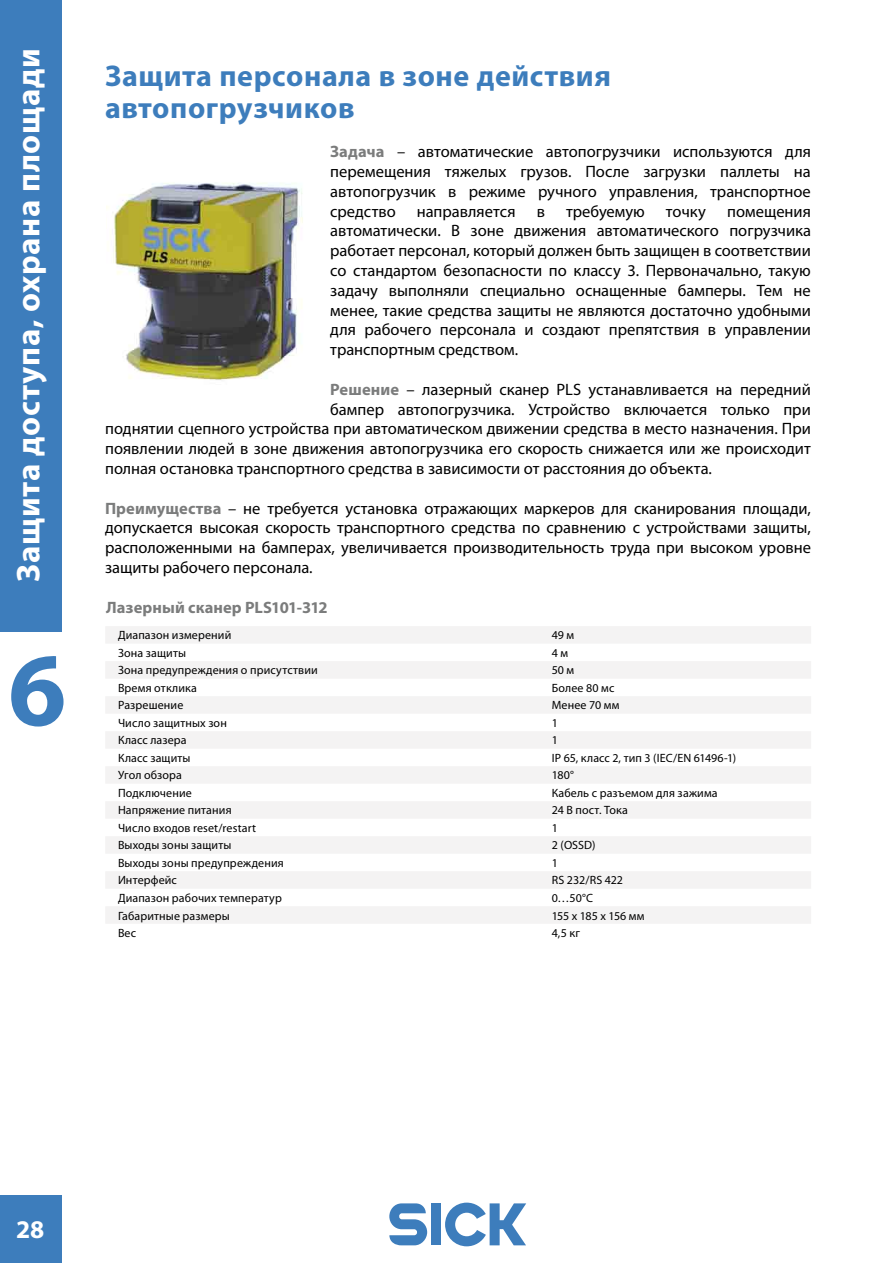
<style>
.page{position:relative;width:893px;height:1263px;background:#fff}
.page>*{position:absolute;margin:0;border:0;box-sizing:border-box;transform-origin:0 0}
.t1{font:700 105px "Myriad Pro";color:#3d7dbc}
.t2{font:700 33px "Myriad Pro";letter-spacing:.02em;color:#fff}
.t3{font:700 30px/31.5px "Myriad Pro";letter-spacing:.02em;color:#3d7dbc}
.t4{font:700 25.5px "Myriad Pro";color:#fff}
.t5{font:16.5px/19.8px "Myriad Pro";color:#000;text-align:justify}
.t6{font:700 16.5px "Myriad Pro";letter-spacing:.005em;color:#7b7c7c}
.t7{font:12px "Myriad Pro";letter-spacing:.01em;color:#000}
.t8{font:12px "Myriad Pro";letter-spacing:-.02em;color:#000}
.s1{font-weight:700;color:#7b7c7c}
</style>
<div class="page">
<div style="left:0;top:1195px;width:62px;height:68px;background:#3d7dbc"></div>
<svg style="left:389px;top:1203px;width:38px;height:42px"></svg>
<div style="left:431px;top:1203px;width:10px;height:42px;background:#3d7dbc"></div>
<svg style="left:445px;top:1202px;width:81px;height:44px"></svg>
<div style="left:0;top:0;width:62px;height:631px;background:#3d7dbc"></div>
<img style="left:106px;top:183px;width:197px;height:197px">
<div style="left:106px;top:626px;width:705px;height:17px;background:#f4f3f3"></div>
<div style="left:106px;top:661px;width:705px;height:17px;background:#f4f3f3"></div>
<div style="left:106px;top:697px;width:705px;height:16px;background:#f4f3f3"></div>
<div style="left:106px;top:732px;width:705px;height:16px;background:#f4f3f3"></div>
<div style="left:106px;top:767px;width:705px;height:16px;background:#f4f3f3"></div>
<div style="left:106px;top:802px;width:705px;height:16px;background:#f4f3f3"></div>
<div style="left:106px;top:837px;width:705px;height:16px;background:#f4f3f3"></div>
<div style="left:106px;top:872px;width:705px;height:16px;background:#f4f3f3"></div>
<div style="left:106px;top:907px;width:705px;height:16px;background:#f4f3f3"></div>
<h2 class="t2" style="left:10px;top:581px;width:535px;rotate:-90deg">Защита доступа, охрана площади</h2>
<h1 class="t1" style="left:8px;top:631px;width:60px">6</h1>
<h3 class="t3" style="left:105px;top:61px;width:507px">Защита персонала в зоне действия автопогрузчиков</h3>
<p class="t5" style="left:330px;top:142px;width:482px"><span class="s1">Задача</span> – автоматические автопогрузчики используются для перемещения тяжелых грузов. После загрузки паллеты на автопогрузчик в режиме ручного управления, транспортное средство</p>
<p class="t5" style="left:417px;top:202px;width:100px">направляется</p>
<p class="t5" style="left:537px;top:202px;width:10px">в</p>
<p class="t5" style="left:566px;top:202px;width:80px">требуемую</p>
<p class="t5" style="left:666px;top:202px;width:42px">точку</p>
<p class="t5" style="left:330px;top:202px;width:482px;text-indent:397px">помещения автоматически. В зоне движения автоматического погрузчика работает персонал, который должен быть защищен в соответствии со стандартом безопасности по классу 3. Первоначально, такую задачу выполняли специально оснащенные бамперы. Тем не менее, такие средства защиты не являются достаточно удобными для рабочего персонала и создают препятствия в управлении транспортным средством.</p>
<p class="t5" style="left:330px;top:380px;width:482px"><span class="s1">Решение</span> – лазерный сканер PLS устанавливается на передний</p>
<p class="t5" style="left:330px;top:400px;width:482px">бампер автопогрузчика. Устройство включается только при</p>
<p class="t5" style="left:105px;top:419px;width:707px">поднятии сцепного устройства при автоматическом движении средства в место назначения. При</p>
<p class="t5" style="left:105px;top:439px;width:707px">появлении людей в зоне движения автопогрузчика его скорость снижается или же происходит</p>
<p class="t5" style="left:105px;top:459px;width:608px">полная остановка транспортного средства в зависимости от расстояния до объекта.</p>
<p class="t5" style="left:105px;top:499px;width:707px"><span class="s1">Преимущества</span> – не требуется установка отражающих маркеров для сканирования площади, допускается высокая скорость транспортного средства по сравнению с устройствами защиты, расположенными на бамперах, увеличивается производительность труда при высоком уровне защиты рабочего персонала.</p>
<p class="t6" style="left:106px;top:598px;width:223px">Лазерный сканер PLS101-312</p>
<p class="t7" style="left:118px;top:629px;width:115px">Диапазон измерений</p>
<p class="t7" style="left:552px;top:629px;width:24px">49 м</p>
<p class="t7" style="left:118px;top:646px;width:70px">Зона защиты</p>
<p class="t7" style="left:552px;top:646px;width:18px">4 м</p>
<p class="t7" style="left:118px;top:664px;width:201px">Зона предупреждения о присутствии</p>
<p class="t7" style="left:552px;top:664px;width:24px">50 м</p>
<p class="t7" style="left:118px;top:681px;width:80px">Время отклика</p>
<p class="t7" style="left:552px;top:681px;width:64px">Более 80 мс</p>
<p class="t7" style="left:118px;top:699px;width:67px">Разрешение</p>
<p class="t7" style="left:552px;top:699px;width:69px">Менее 70 мм</p>
<p class="t7" style="left:118px;top:716px;width:110px">Число защитных зон</p>
<p class="t7" style="left:552px;top:716px;width:8px">1</p>
<p class="t7" style="left:118px;top:734px;width:70px">Класс лазера</p>
<p class="t7" style="left:552px;top:734px;width:8px">1</p>
<p class="t7" style="left:118px;top:751px;width:74px">Класс защиты</p>
<p class="t7" style="left:552px;top:751px;width:186px">IP 65, класс 2, тип 3 (IEC/EN 61496-1)</p>
<p class="t7" style="left:118px;top:769px;width:65px">Угол обзора</p>
<p class="t7" style="left:552px;top:769px;width:24px">180°</p>
<p class="t7" style="left:118px;top:786px;width:75px">Подключение</p>
<p class="t7" style="left:552px;top:786px;width:167px">Кабель с разъемом для зажима</p>
<p class="t7" style="left:118px;top:804px;width:115px">Напряжение питания</p>
<p class="t7" style="left:552px;top:804px;width:78px">24 В пост. Тока</p>
<p class="t7" style="left:118px;top:821px;width:140px">Число входов reset/restart</p>
<p class="t7" style="left:552px;top:821px;width:8px">1</p>
<p class="t7" style="left:118px;top:839px;width:115px">Выходы зоны защиты</p>
<p class="t7" style="left:552px;top:839px;width:45px">2 (OSSD)</p>
<p class="t7" style="left:118px;top:856px;width:167px">Выходы зоны предупреждения</p>
<p class="t7" style="left:552px;top:856px;width:8px">1</p>
<p class="t7" style="left:118px;top:874px;width:61px">Интерфейс</p>
<p class="t7" style="left:552px;top:874px;width:73px">RS 232/RS 422</p>
<p class="t7" style="left:118px;top:891px;width:165px">Диапазон рабочих температур</p>
<p class="t7" style="left:552px;top:891px;width:43px">0…50°С</p>
<p class="t7" style="left:118px;top:909px;width:113px">Габаритные размеры</p>
<p class="t8" style="left:552px;top:909px;width:94px">155 х 185 х 156 мм</p>
<p class="t7" style="left:118px;top:926px;width:20px">Вес</p>
<p class="t7" style="left:552px;top:926px;width:30px">4,5 кг</p>
<h3 class="t4" style="left:16px;top:1215px;width:30px">28</h3>
</div>
